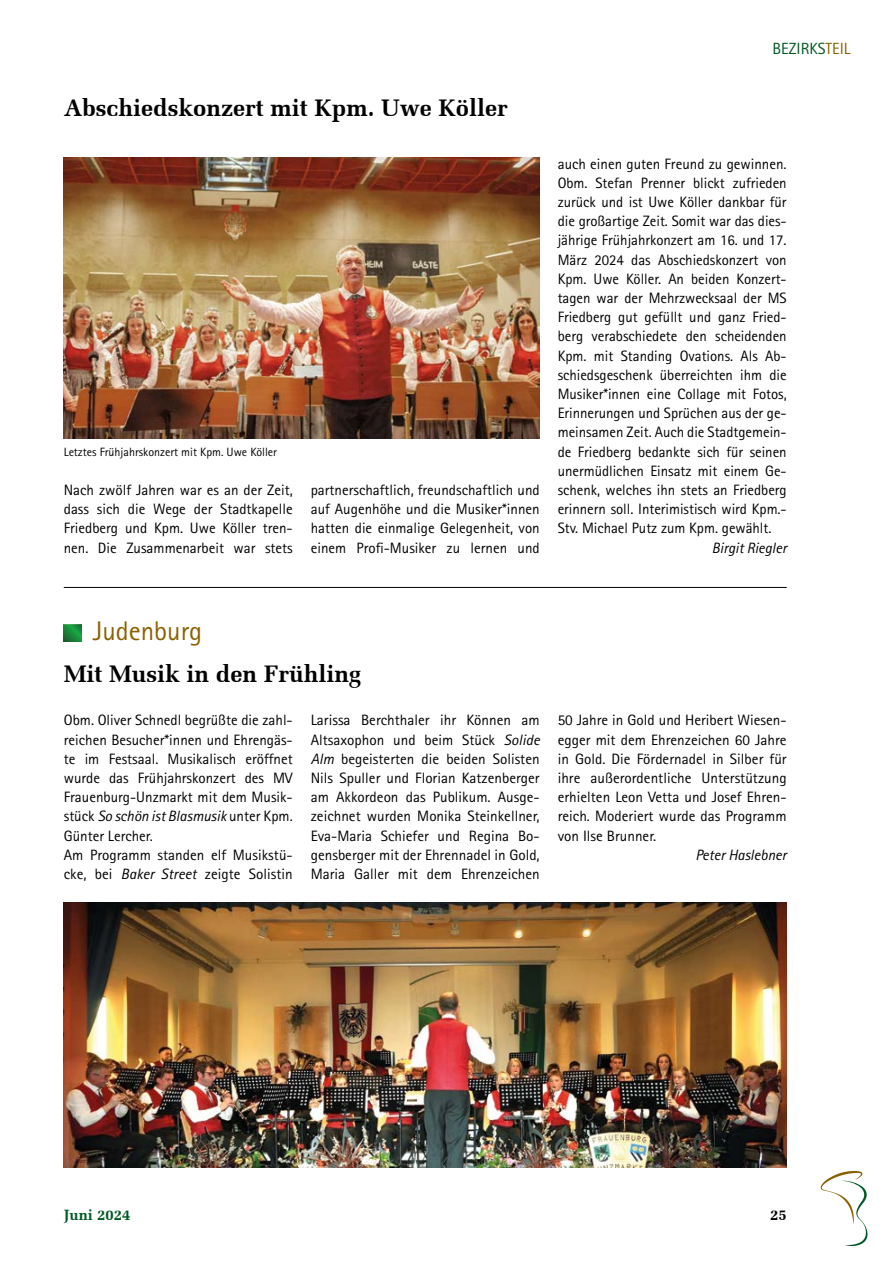
<style>
.page{position:relative;width:893px;height:1263px;background:#fff}
.page>*{position:absolute;margin:0;border:0;box-sizing:border-box;transform-origin:0 0}
.t1{font:27px "Rotis Sans Serif Std";color:#8b6100}
.t2{font:700 24px "Melior";color:#000}
.t3{font:16.2px "Rotis Sans Serif Std";color:#005924}
.t4{font:15px/19.2px "Rotis Sans Serif Std";color:#000;text-align:justify}
.t5{font:italic 15px "Rotis Sans Serif Std";color:#000}
.t6{font:700 15px "Melior";color:#005924}
.t7{font:700 15px "Melior";color:#000}
.t8{font:12px "Rotis Sans Serif Std";color:#000}
.s1{color:#8b6100}
.s2{font-style:italic}
</style>
<div class="page">
<svg style="left:821px;top:1171px;width:46px;height:75px"></svg>
<img style="left:64px;top:158px;width:476px;height:280px">
<img style="left:64px;top:624px;width:17px;height:18px">
<img style="left:64px;top:902px;width:723px;height:265px">
<hr style="left:64px;top:587px;width:723px;height:1px;background:#000">
<h2 class="t2" style="left:64px;top:93px;width:445px">Abschiedskonzert mit Kpm. Uwe Köller</h2>
<p class="t8" style="left:64px;top:445px;width:215px">Letztes Frühjahrskonzert mit Kpm. Uwe Köller</p>
<p class="t4" style="left:64px;top:480px;width:230px">Nach zwölf Jahren war es an der Zeit, dass sich die Wege der Stadtkapelle Friedberg und Kpm. Uwe Köller tren&shy;nen. Die Zusammenarbeit war stets</p>
<p class="t4" style="left:311px;top:480px;width:230px">partnerschaftlich, freundschaftlich und auf Augenhöhe und die Musiker*innen hatten die einmalige Gelegenheit, von einem Profi-Musiker zu lernen und</p>
<p class="t3" style="left:772px;top:39px;width:79px">BEZIRKS<span class="s1">TEIL</span></p>
<p class="t4" style="left:558px;top:154px;width:230px">auch einen guten Freund zu gewinnen.<br>Obm. Stefan Prenner blickt zufrieden zurück und ist Uwe Köller dankbar für die großartige Zeit. Somit war das dies&shy;jährige Frühjahrkonzert am 16. und 17.<br>März 2024 das Abschiedskonzert von Kpm. Uwe Köller. An beiden Konzert&shy;tagen war der Mehrzwecksaal der MS Friedberg gut gefüllt und ganz Fried&shy;berg verabschiedete den scheidenden Kpm. mit Standing Ovations. Als Ab&shy;schiedsgeschenk überreichten ihm die Musiker*innen eine Collage mit Fotos, Erinnerungen und Sprüchen aus der ge&shy;meinsamen Zeit. Auch die Stadtgemein&shy;de Friedberg bedankte sich für seinen unermüdlichen Einsatz mit einem Ge&shy;schenk, welches ihn stets an Friedberg erinnern soll. Interimistisch wird Kpm.- Stv. Michael Putz zum Kpm. gewählt.</p>
<p class="t5" style="left:712px;top:539px;width:76px">Birgit Riegler</p>
<h1 class="t1" style="left:93px;top:615px;width:111px">Judenburg</h1>
<h2 class="t2" style="left:64px;top:659px;width:299px">Mit Musik in den Frühling</h2>
<p class="t4" style="left:64px;top:711px;width:230px;text-align:left">Obm. Oliver Schnedl begrüßte die zahl&shy;reichen Besucher*innen und Ehrengäs&shy;te im Festsaal. Musikalisch eröffnet wurde das Frühjahrskonzert des MV Frauenburg-Unzmarkt mit dem Musik&shy;stück <span class="s2">So schön ist Blasmusik</span> unter Kpm.<br>Günter Lercher.<br>Am Programm standen elf Musikstü&shy;cke, bei <span class="s2">Baker Street</span> zeigte Solistin</p>
<p class="t4" style="left:311px;top:711px;width:230px">Larissa Berchthaler ihr Können am Altsaxophon und beim Stück <span class="s2">Solide Alm</span> begeisterten die beiden Solisten Nils Spuller und Florian Katzenberger am Akkordeon das Publikum. Ausge&shy;zeichnet wurden Monika Steinkellner, Eva-Maria Schiefer und Regina Bo&shy;gensberger mit der Ehrennadel in Gold, Maria Galler mit dem Ehrenzeichen</p>
<p class="t4" style="left:558px;top:711px;width:230px">50 Jahre in Gold und Heribert Wiesen&shy;egger mit dem Ehrenzeichen 60 Jahre in Gold. Die Fördernadel in Silber für ihre außerordentliche Unterstützung erhielten Leon Vetta und Josef Ehren&shy;reich. Moderiert wurde das Programm von Ilse Brunner.</p>
<p class="t5" style="left:696px;top:846px;width:93px">Peter Haslebner</p>
<p class="t6" style="left:64px;top:1206px;width:68px">Juni 2024</p>
<p class="t7" style="left:770px;top:1206px;width:18px">25</p>
</div>
